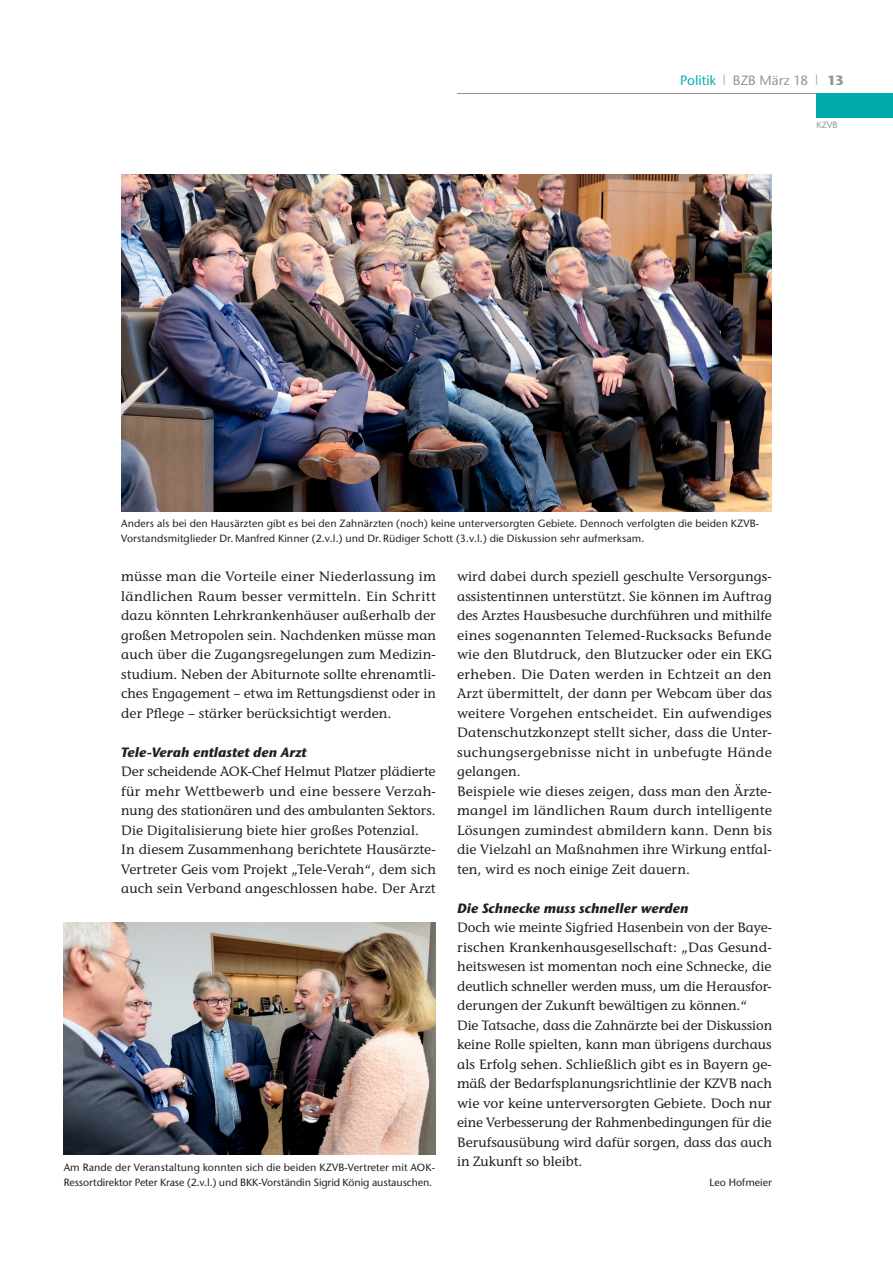
<style>
.page{position:relative;width:893px;height:1263px;background:#fff}
.page>*{position:absolute;margin:0;border:0;box-sizing:border-box;transform-origin:0 0}
.t1{font:500 13.5px/19.5px "Stone Inf ITC Std";letter-spacing:.01em;color:#231f20}
.t2{font:italic 700 13.5px "Stone Sans ITC Std";color:#231f20}
.t3{font:500 13.5px "Stone Sans ITC Std";color:#939598}
.t4{font:500 10.5px/15px "Stone Sans ITC Std";letter-spacing:.01em;color:#231f20}
.t5{font:500 10.5px/15px "Stone Sans ITC Std";letter-spacing:-.01em;color:#231f20}
.t6{font:500 9px "Stone Sans ITC Std";color:#939598}
.s1{color:#00abac}
.s2{font-weight:700}
</style>
<div class="page">
<img style="left:64px;top:922px;width:372px;height:232px">
<img style="left:121px;top:174px;width:651px;height:337px">
<hr style="left:457px;top:94px;width:436px;height:1px;background:#939598">
<div style="left:816px;top:94px;width:77px;height:24px;background:#00abac"></div>
<p class="t3" style="left:680px;top:75px;width:165px"><span class="s1">Politik</span> <sup>|</sup> BZB März 18 <sup>|</sup> <span class="s2">13</span></p>
<p class="t6" style="left:816px;top:121px;width:23px">KZVB</p>
<p class="t4" style="left:121px;top:517px;width:639px">Anders als bei den Hausärzten gibt es bei den Zahnärzten (noch) keine unterversorgten Gebiete. Dennoch verfolgten die beiden KZVB-<br>Vorstandsmitglieder Dr. Manfred Kinner (2.v.l.) und Dr. Rüdiger Schott (3.v.l.) die Diskussion sehr aufmerksam.</p>
<p class="t1" style="left:121px;top:568px;width:316px;text-align:justify">müsse man die Vorteile einer Niederlassung im ländlichen Raum besser vermitteln. Ein Schritt dazu könnten Lehrkrankenhäuser außerhalb der großen Metropolen sein. Nachdenken müsse man auch über die Zugangsregelungen zum Medizin&shy;studium. Neben der Abiturnote sollte ehrenamtli&shy;ches Engagement – etwa im Rettungsdienst oder in der Pflege – stärker berücksichtigt werden.</p>
<p class="t2" style="left:121px;top:747px;width:187px">Tele-Verah entlastet den Arzt</p>
<p class="t1" style="left:121px;top:763px;width:316px">Der scheidende AOK-Chef Helmut Platzer plädierte für mehr Wettbewerb und eine bessere Verzah&shy;nung des stationären und des ambulanten Sektors.<br>Die Digitalisierung biete hier großes Potenzial.<br>In diesem Zusammenhang berichtete Hausärzte-Vertreter Geis vom Projekt „Tele-Verah“, dem sich auch sein Verband angeschlossen habe. Der Arzt</p>
<p class="t5" style="left:64px;top:1160px;width:373px">Am Rande der Veranstaltung konnten sich die beiden KZVB-Vertreter mit AOK-<br>Ressortdirektor Peter Krase (2.v.l.) und BKK-Vorständin Sigrid König austauschen.</p>
<p class="t1" style="left:457px;top:568px;width:316px">wird dabei durch speziell geschulte Versorgungs&shy;assistentinnen unterstützt. Sie können im Auftrag des Arztes Hausbesuche durchführen und mithilfe eines sogenannten Telemed-Rucksacks Befunde wie den Blutdruck, den Blutzucker oder ein EKG erheben. Die Daten werden in Echtzeit an den Arzt übermittelt, der dann per Webcam über das weitere Vorgehen entscheidet. Ein aufwendiges Datenschutzkonzept stellt sicher, dass die Unter&shy;suchungsergebnisse nicht in unbefugte Hände gelangen.<br>Beispiele wie dieses zeigen, dass man den Ärzte&shy;mangel im ländlichen Raum durch intelligente Lösungen zumindest abmildern kann. Denn bis die Vielzahl an Maßnahmen ihre Wirkung entfal&shy;ten, wird es noch einige Zeit dauern.</p>
<p class="t2" style="left:457px;top:903px;width:233px">Die Schnecke muss schneller werden</p>
<p class="t1" style="left:457px;top:919px;width:316px">Doch wie meinte Sigfried Hasenbein von der Baye&shy;rischen Krankenhausgesellschaft: „Das Gesund&shy;heitswesen ist momentan noch eine Schnecke, die deutlich schneller werden muss, um die Herausfor&shy;derungen der Zukunft bewältigen zu können.“<br>Die Tatsache, dass die Zahnärzte bei der Diskussion keine Rolle spielten, kann man übrigens durchaus als Erfolg sehen. Schließlich gibt es in Bayern ge&shy;mäß der Bedarfsplanungsrichtlinie der KZVB nach wie vor keine unterversorgten Gebiete. Doch nur eine Verbesserung der Rahmenbedingungen für die Berufsausübung wird dafür sorgen, dass das auch in Zukunft so bleibt.</p>
<p class="t4" style="left:709px;top:1176px;width:64px">Leo Hofmeier</p>
</div>
